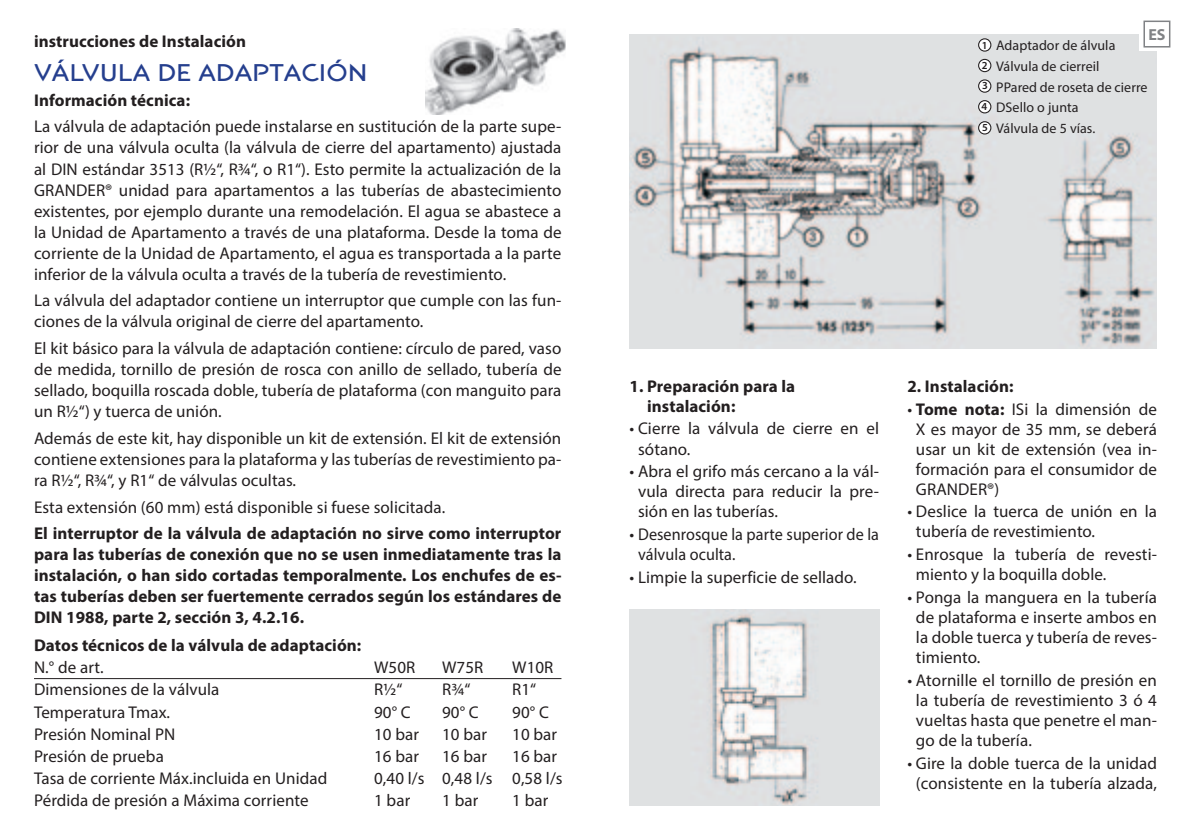
<style>
.page{position:relative;width:1191px;height:840px;background:#fff}
.page>*{position:absolute;margin:0;border:0;box-sizing:border-box;transform-origin:0 0}
.t1{font:24px "Grander";color:#253f8e}
.t2{font:17px/20px "Myriad Pro";letter-spacing:.005em;color:#231f20;text-align:justify}
.t3{font:700 17px/21px "Myriad Pro";letter-spacing:.005em;color:#231f20;text-align:justify}
.t4{font:700 16px "Myriad Pro";color:#808285}
.t5{font:14px/20.6px "Myriad Pro";letter-spacing:.005em;color:#231f20}
.t6{font:600 10.8px/20.6px "Myriad Pro";color:#231f20;text-align:justify}
.s1{font-weight:700}
</style>
<div class="page">
<img style="left:425px;top:29px;width:141px;height:85px">
<img style="left:629px;top:34px;width:528px;height:314px">
<div style="left:1139px;top:16px;width:52px;height:35px;background:#fff"></div>
<div style="left:1143px;top:21px;width:27px;height:26px;border:2px solid #808285"></div>
<img style="left:629px;top:609px;width:250px;height:196px">
<div style="left:978px;top:39px;width:13px;height:12px;background:#fff;border-radius:50%"></div>
<div style="left:978px;top:38px;width:13px;height:14px;border:1px solid #231f20;border-radius:50%"></div>
<div style="left:978px;top:59px;width:13px;height:13px;background:#fff;border-radius:50%"></div>
<div style="left:978px;top:59px;width:13px;height:13px;border:1px solid #231f20;border-radius:50%"></div>
<div style="left:978px;top:80px;width:13px;height:12px;background:#fff;border-radius:50%"></div>
<div style="left:978px;top:79px;width:13px;height:14px;border:1px solid #231f20;border-radius:50%"></div>
<div style="left:978px;top:101px;width:13px;height:12px;background:#fff;border-radius:50%"></div>
<div style="left:978px;top:100px;width:13px;height:13px;border:1px solid #231f20;border-radius:50%"></div>
<div style="left:978px;top:122px;width:13px;height:12px;background:#fff;border-radius:50%"></div>
<div style="left:978px;top:121px;width:13px;height:13px;border:1px solid #231f20;border-radius:50%"></div>
<hr style="left:34px;top:677px;width:527px;height:1px;background:#231f20">
<p class="t3" style="left:34px;top:30px;width:213px">instrucciones de Instalación</p>
<h1 class="t1" style="left:34px;top:59px;width:335px">VÁLVULA DE ADAPTACIÓN</h1>
<p class="t3" style="left:34px;top:89px;width:158px">Información técnica:</p>
<p class="t2" style="left:34px;top:116px;width:529px;line-height:21px">La válvula de adaptación puede instalarse en sustitución de la parte supe&shy;rior de una válvula oculta (la válvula de cierre del apartamento) ajustada al DIN estándar 3513 (R½“, R¾“, o R1“). Esto permite la actualización de la GRANDER® unidad para apartamentos a las tuberías de abastecimiento existentes, por ejemplo durante una remodelación. El agua se abastece a la Unidad de Apartamento a través de una plataforma. Desde la toma de corriente de la Unidad de Apartamento, el agua es transportada a la parte inferior de la válvula oculta a través de la tubería de revestimiento.</p>
<p class="t2" style="left:34px;top:289px;width:529px;line-height:21px">La válvula del adaptador contiene un interruptor que cumple con las fun&shy;ciones de la válvula original de cierre del apartamento.</p>
<p class="t2" style="left:34px;top:337px;width:529px;line-height:21px">El kit básico para la válvula de adaptación contiene: círculo de pared, vaso de medida, tornillo de presión de rosca con anillo de sellado, tubería de sellado, boquilla roscada doble, tubería de plataforma (con manguito para un R½“) y tuerca de unión.</p>
<p class="t2" style="left:34px;top:427px;width:529px;line-height:21px">Además de este kit, hay disponible un kit de extensión. El kit de extensión contiene extensiones para la plataforma y las tuberías de revestimiento pa&shy;ra R½“, R¾“, y R1“ de válvulas ocultas.</p>
<p class="t2" style="left:34px;top:496px;width:413px">Esta extensión (60 mm) está disponible si fuese solicitada.</p>
<p class="t3" style="left:34px;top:522px;width:529px">El interruptor de la válvula de adaptación no sirve como interruptor para las tuberías de conexión que no se usen inmediatamente tras la instalación, o han sido cortadas temporalmente. Los enchufes de es&shy;tas tuberías deben ser fuertemente cerrados según los estándares de DIN 1988, parte 2, sección 3, 4.2.16.</p>
<p class="t3" style="left:34px;top:634px;width:329px">Datos técnicos de la válvula de adaptación:</p>
<p class="t2" style="left:34px;top:657px;width:71px">N.° de art.</p>
<p class="t2" style="left:374px;top:657px;width:43px">W50R</p>
<p class="t2" style="left:442px;top:657px;width:43px">W75R</p>
<p class="t2" style="left:512px;top:657px;width:43px">W10R</p>
<p class="t2" style="left:34px;top:679px;width:187px">Dimensiones de la válvula</p>
<p class="t2" style="left:374px;top:679px;width:30px">R½“</p>
<p class="t2" style="left:442px;top:679px;width:30px">R¾“</p>
<p class="t2" style="left:512px;top:679px;width:26px">R1“</p>
<p class="t2" style="left:34px;top:701px;width:138px">Temperatura Tmax.</p>
<p class="t2" style="left:374px;top:701px;width:38px">90° C</p>
<p class="t2" style="left:442px;top:701px;width:38px">90° C</p>
<p class="t2" style="left:512px;top:701px;width:38px">90° C</p>
<p class="t2" style="left:34px;top:723px;width:143px">Presión Nominal PN</p>
<p class="t2" style="left:374px;top:723px;width:46px">10 bar</p>
<p class="t2" style="left:442px;top:723px;width:46px">10 bar</p>
<p class="t2" style="left:512px;top:723px;width:46px">10 bar</p>
<p class="t2" style="left:34px;top:745px;width:131px">Presión de prueba</p>
<p class="t2" style="left:374px;top:745px;width:46px">16 bar</p>
<p class="t2" style="left:442px;top:745px;width:46px">16 bar</p>
<p class="t2" style="left:512px;top:745px;width:46px">16 bar</p>
<p class="t2" style="left:34px;top:767px;width:295px">Tasa de corriente Máx.incluida en Unidad</p>
<p class="t2" style="left:374px;top:767px;width:190px">0,40 l/s 0,48 l/s 0,58 l/s</p>
<p class="t2" style="left:34px;top:789px;width:276px">Pérdida de presión a Máxima corriente</p>
<p class="t2" style="left:374px;top:789px;width:38px">1 bar</p>
<p class="t2" style="left:442px;top:789px;width:38px">1 bar</p>
<p class="t2" style="left:512px;top:789px;width:38px">1 bar</p>
<p class="t6" style="left:981px;top:34px;width:8px">1<br>2<br>3<br>4<br>5</p>
<p class="t4" style="left:1148px;top:24px;width:19px">ES</p>
<p class="t5" style="left:996px;top:35px;width:153px">Adaptador de álvula<br>Válvula de cierreil<br>PPared de roseta de cierre<br>DSello o junta<br>Válvula de 5 vías.</p>
<p class="t3" style="left:647px;top:375px;width:149px;line-height:20px;text-indent:-18px">1. Preparación para la instalación:</p>
<p class="t2" style="left:638px;top:418px;width:242px;text-indent:-9px">• Cierre la válvula de cierre en el sótano.</p>
<p class="t2" style="left:638px;top:461px;width:242px;text-indent:-9px">• Abra el grifo más cercano a la vál&shy;vula directa para reducir la pre&shy;sión en las tuberías.</p>
<p class="t2" style="left:638px;top:524px;width:242px;text-indent:-9px">• Desenrosque la parte superior de la válvula oculta.</p>
<p class="t2" style="left:629px;top:567px;width:229px">• Limpie la superficie de sellado.</p>
<p class="t3" style="left:907px;top:374px;width:108px">2. Instalación:</p>
<p class="t2" style="left:916px;top:398px;width:242px;text-indent:-9px">• <span class="s1">Tome nota:</span> ISi la dimensión de X es mayor de 35 mm, se deberá usar un kit de extensión (vea in&shy;formación para el consumidor de GRANDER®)</p>
<p class="t2" style="left:916px;top:501px;width:242px;text-indent:-9px">• Deslice la tuerca de unión en la tubería de revestimiento.</p>
<p class="t2" style="left:916px;top:544px;width:242px;text-indent:-9px">• Enrosque la tubería de revesti&shy;miento y la boquilla doble.</p>
<p class="t2" style="left:916px;top:587px;width:242px;text-indent:-9px">• Ponga la manguera en la tubería de plataforma e inserte ambos en la doble tuerca y tubería de reves&shy;timiento.</p>
<p class="t2" style="left:916px;top:669px;width:242px;text-indent:-9px">• Atornille el tornillo de presión en la tubería de revestimiento 3 ó 4 vueltas hasta que penetre el man&shy;go de la tubería.</p>
<p class="t2" style="left:907px;top:752px;width:251px;text-align:center">• Gire la doble tuerca de la unidad (consistente en la tubería alzada,</p>
</div>
